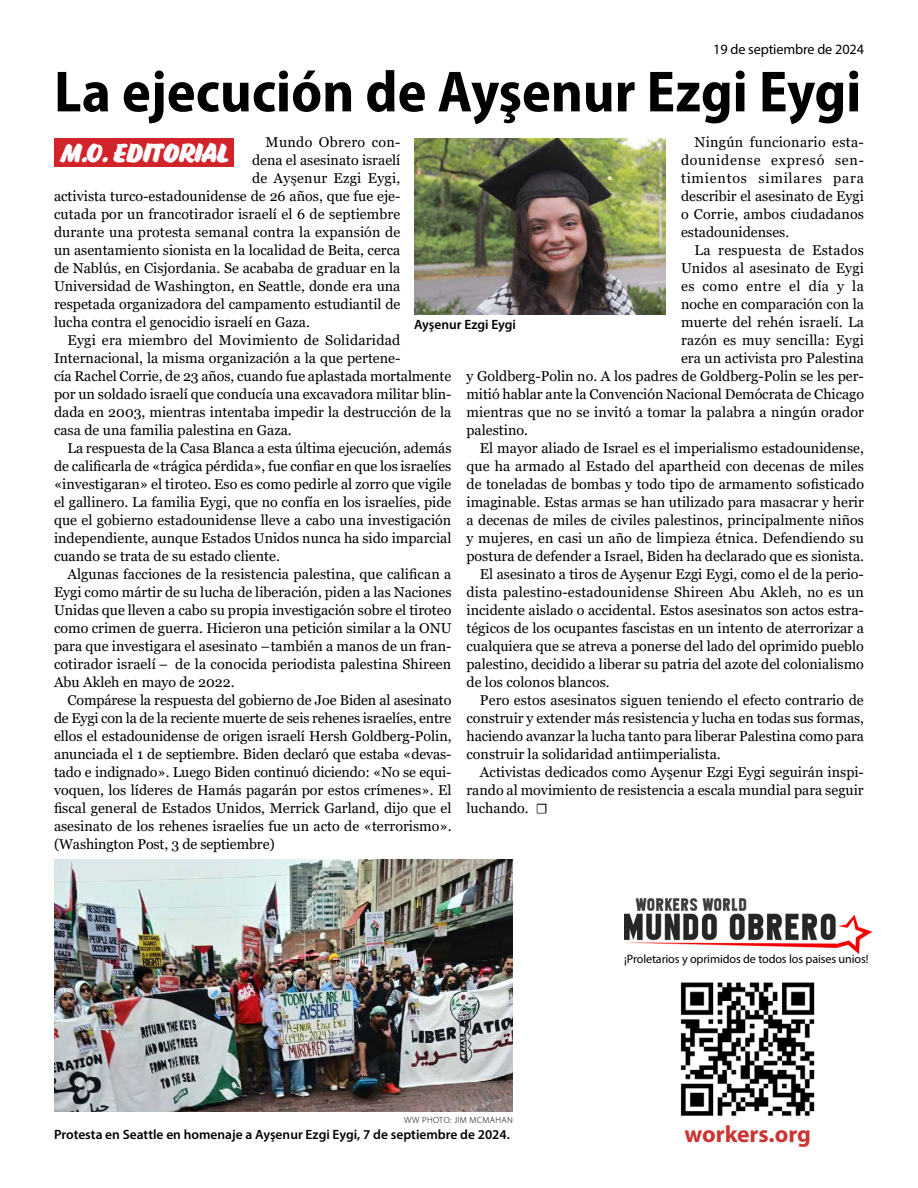
<style>
.page{position:relative;width:918px;height:1188px;background:#fff}
.page>*{position:absolute;margin:0;border:0;box-sizing:border-box;transform-origin:0 0}
.t1{font:700 semi-condensed 58.5px "Myriad Pro";color:#000}
.t2{font:24px "Eds Market Bold Slant";color:#fff}
.t3{font:700 23.7px "Myriad Pro";color:#cb3433}
.t4{font:14.25px/18px "Georgia";color:#000;text-align:justify}
.t5{font:14.25px "Georgia";letter-spacing:.03em;color:#000}
.t6{font:14.25px "Georgia";letter-spacing:.02em;color:#000}
.t7{font:14.25px "Myriad Pro";letter-spacing:-.01em;color:#000}
.t8{font:600 13.5px "Myriad Pro";color:#000}
.t9{font:12.15px "Myriad Pro";letter-spacing:-.01em;color:#000}
.t10{font:300 9px "Myriad Pro";letter-spacing:.045em;color:#000}
.s1{font-family:"Minion Pro"}
</style>
<div class="page">
<img style="left:624px;top:898px;width:247px;height:56px">
<img style="left:680px;top:982px;width:135px;height:134px">
<div style="left:54px;top:139px;width:180px;height:28px;background:#d2232a"></div>
<img style="left:54px;top:860px;width:459px;height:252px">
<img style="left:414px;top:139px;width:252px;height:175px">
<p class="t7" style="left:713px;top:40px;width:152px">19 de septiembre de 2024</p>
<h1 class="t1" style="left:54px;top:54px;width:809px">La ejecución de Ayşenur Ezgi Eygi</h1>
<p class="t6" style="left:266px;top:134px;width:137px">Mundo Obrero con-</p>
<p class="t4" style="left:252px;top:152px;width:150px">dena el asesinato israelí</p>
<p class="t6" style="left:252px;top:170px;width:150px">de Ayşenur Ezgi Eygi,</p>
<p class="t4" style="left:54px;top:188px;width:348px">activista turco-estadounidense de 26 años, que fue eje-</p>
<p class="t4" style="left:54px;top:206px;width:348px">cutada por un francotirador israelí el 6 de septiembre</p>
<p class="t4" style="left:54px;top:224px;width:348px">durante una protesta semanal contra la expansión de</p>
<p class="t4" style="left:54px;top:242px;width:348px">un asentamiento sionista en la localidad de Beita, cerca</p>
<p class="t4" style="left:54px;top:260px;width:348px">de Nablús, en Cisjordania. Se acababa de graduar en la</p>
<p class="t4" style="left:54px;top:278px;width:348px">Universidad de Washington, en Seattle, donde era una</p>
<p class="t4" style="left:54px;top:296px;width:348px">respetada organizadora del campamento estudiantil de</p>
<p class="t4" style="left:54px;top:314px;width:257px">lucha contra el genocidio israelí en Gaza.</p>
<p class="t4" style="left:67px;top:332px;width:334px">Eygi era miembro del Movimiento de Solidaridad</p>
<p class="t4" style="left:54px;top:350px;width:348px">Internacional, la misma organización a la que pertene-</p>
<p class="t4" style="left:54px;top:368px;width:399px">cía Rachel Corrie, de 23 años, cuando fue aplastada mortalmente</p>
<p class="t4" style="left:54px;top:386px;width:399px">por un soldado israelí que conducía una excavadora militar blin-</p>
<p class="t4" style="left:54px;top:404px;width:399px">dada en 2003, mientras intentaba impedir la destrucción de la</p>
<p class="t4" style="left:54px;top:422px;width:239px">casa de una familia palestina en Gaza.</p>
<p class="t4" style="left:67px;top:440px;width:386px">La respuesta de la Casa Blanca a esta última ejecución, además</p>
<p class="t4" style="left:54px;top:458px;width:399px">de calificarla de «trágica pérdida», fue confiar en que los israelíes</p>
<p class="t4" style="left:54px;top:476px;width:399px">«investigaran» el tiroteo. Eso es como pedirle al zorro que vigile</p>
<p class="t4" style="left:54px;top:494px;width:399px">el gallinero. La familia Eygi, que no confía en los israelíes, pide</p>
<p class="t4" style="left:54px;top:512px;width:399px">que el gobierno estadounidense lleve a cabo una investigación</p>
<p class="t4" style="left:54px;top:530px;width:399px">independiente, aunque Estados Unidos nunca ha sido imparcial</p>
<p class="t4" style="left:54px;top:548px;width:227px">cuando se trata de su estado cliente.</p>
<p class="t4" style="left:67px;top:566px;width:385px">Algunas facciones de la resistencia palestina, que califican a</p>
<p class="t4" style="left:54px;top:584px;width:399px">Eygi como mártir de su lucha de liberación, piden a las Naciones</p>
<p class="t4" style="left:54px;top:602px;width:399px">Unidas que lleven a cabo su propia investigación sobre el tiroteo</p>
<p class="t4" style="left:54px;top:620px;width:399px">como crimen de guerra. Hicieron una petición similar a la ONU</p>
<p class="t4" style="left:54px;top:638px;width:399px">para que investigara el asesinato –también a manos de un fran-</p>
<p class="t4" style="left:54px;top:656px;width:399px">cotirador israelí – de la conocida periodista palestina Shireen</p>
<p class="t4" style="left:54px;top:674px;width:182px">Abu Akleh en mayo de 2022.</p>
<p class="t4" style="left:67px;top:692px;width:385px">Compárese la respuesta del gobierno de Joe Biden al asesinato</p>
<p class="t4" style="left:54px;top:710px;width:399px">de Eygi con la de la reciente muerte de seis rehenes israelíes, entre</p>
<p class="t4" style="left:54px;top:728px;width:399px">ellos el estadounidense de origen israelí Hersh Goldberg-Polin,</p>
<p class="t4" style="left:54px;top:746px;width:399px">anunciada el 1 de septiembre. Biden declaró que estaba «devas-</p>
<p class="t4" style="left:54px;top:764px;width:399px">tado e indignado». Luego Biden continuó diciendo: «No se equi-</p>
<p class="t4" style="left:54px;top:782px;width:399px">voquen, los líderes de Hamás pagarán por estos crímenes». El</p>
<p class="t4" style="left:54px;top:800px;width:399px">fiscal general de Estados Unidos, Merrick Garland, dijo que el</p>
<p class="t4" style="left:54px;top:818px;width:399px">asesinato de los rehenes israelíes fue un acto de «terrorismo».</p>
<p class="t4" style="left:54px;top:836px;width:222px">(Washington Post, 3 de septiembre)</p>
<p class="t4" style="left:681px;top:134px;width:185px;text-indent:13px">Ningún funcionario esta&shy;dounidense expresó sen&shy;timientos similares para describir el asesinato de Eygi o Corrie, ambos ciudadanos estadounidenses.</p>
<p class="t5" style="left:694px;top:242px;width:171px">La respuesta de Estados</p>
<p class="t4" style="left:681px;top:260px;width:184px">Unidos al asesinato de Eygi</p>
<p class="t5" style="left:681px;top:278px;width:185px">es como entre el día y la</p>
<p class="t4" style="left:681px;top:296px;width:184px">noche en comparación con la</p>
<p class="t4" style="left:681px;top:314px;width:184px">muerte del rehén israelí. La</p>
<p class="t4" style="left:681px;top:332px;width:185px">razón es muy sencilla: Eygi</p>
<p class="t4" style="left:681px;top:350px;width:184px">era un activista pro Palestina</p>
<p class="t4" style="left:466px;top:368px;width:399px">y Goldberg-Polin no. A los padres de Goldberg-Polin se les per-</p>
<p class="t4" style="left:466px;top:386px;width:399px">mitió hablar ante la Convención Nacional Demócrata de Chicago</p>
<p class="t4" style="left:466px;top:404px;width:399px">mientras que no se invitó a tomar la palabra a ningún orador</p>
<p class="t4" style="left:466px;top:422px;width:63px">palestino.</p>
<p class="t4" style="left:480px;top:440px;width:385px">El mayor aliado de Israel es el imperialismo estadounidense,</p>
<p class="t4" style="left:466px;top:458px;width:399px">que ha armado al Estado del apartheid con decenas de miles</p>
<p class="t4" style="left:466px;top:476px;width:399px">de toneladas de bombas y todo tipo de armamento sofisticado</p>
<p class="t4" style="left:466px;top:494px;width:399px">imaginable. Estas armas se han utilizado para masacrar y herir</p>
<p class="t4" style="left:466px;top:512px;width:399px">a decenas de miles de civiles palestinos, principalmente niños</p>
<p class="t4" style="left:466px;top:530px;width:399px">y mujeres, en casi un año de limpieza étnica. Defendiendo su</p>
<p class="t4" style="left:466px;top:548px;width:399px">postura de defender a Israel, Biden ha declarado que es sionista.</p>
<p class="t4" style="left:480px;top:566px;width:385px">El asesinato a tiros de Ayşenur Ezgi Eygi, como el de la perio-</p>
<p class="t4" style="left:466px;top:584px;width:399px">dista palestino-estadounidense Shireen Abu Akleh, no es un</p>
<p class="t4" style="left:466px;top:602px;width:399px">incidente aislado o accidental. Estos asesinatos son actos estra-</p>
<p class="t4" style="left:466px;top:620px;width:399px">tégicos de los ocupantes fascistas en un intento de aterrorizar a</p>
<p class="t4" style="left:466px;top:638px;width:399px">cualquiera que se atreva a ponerse del lado del oprimido pueblo</p>
<p class="t4" style="left:466px;top:656px;width:399px">palestino, decidido a liberar su patria del azote del colonialismo</p>
<p class="t4" style="left:466px;top:674px;width:145px">de los colonos blancos.</p>
<p class="t4" style="left:480px;top:692px;width:385px">Pero estos asesinatos siguen teniendo el efecto contrario de</p>
<p class="t4" style="left:466px;top:710px;width:399px">construir y extender más resistencia y lucha en todas sus formas,</p>
<p class="t4" style="left:466px;top:728px;width:399px">haciendo avanzar la lucha tanto para liberar Palestina como para</p>
<p class="t4" style="left:466px;top:746px;width:256px">construir la solidaridad antiimperialista.</p>
<p class="t4" style="left:480px;top:764px;width:385px">Activistas dedicados como Ayşenur Ezgi Eygi seguirán inspi-</p>
<p class="t4" style="left:466px;top:782px;width:399px">rando al movimiento de resistencia a escala mundial para seguir</p>
<p class="t4" style="left:466px;top:800px;width:83px">luchando. <span class="s1">☐</span></p>
<h2 class="t2" style="left:60px;top:140px;width:171px">M.O. EDITORIAL</h2>
<p class="t8" style="left:414px;top:316px;width:103px">Ayşenur Ezgi Eygi</p>
<p class="t10" style="left:404px;top:1114px;width:110px">WW PHOTO: JIM MCMAHAN</p>
<p class="t8" style="left:54px;top:1126px;width:457px">Protesta en Seattle en homenaje a Ayşenur Ezgi Eygi, 7 de septiembre de 2024.</p>
<p class="t9" style="left:624px;top:951px;width:246px">¡Proletarios y oprimidos de todos los paises unios!</p>
<h3 class="t3" style="left:685px;top:1119px;width:128px">workers.org</h3>
</div>
